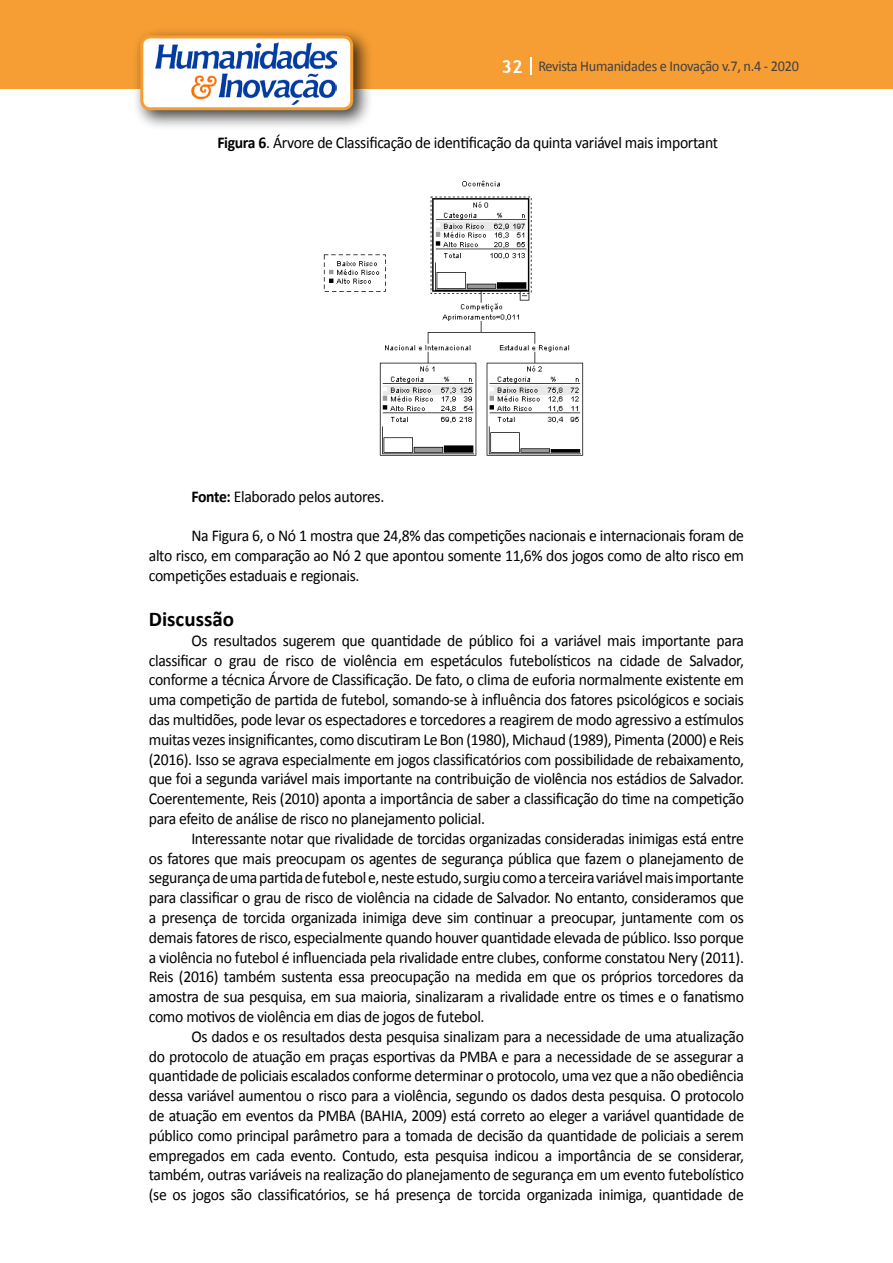
<style>
.page{position:relative;width:893px;height:1263px;background:#fff}
.page>*{position:absolute;margin:0;border:0;box-sizing:border-box;transform-origin:0 0}
.t1{font:700 21px "Calibri";color:#000}
.t2{font:16.5px/19.8px "Calibri";letter-spacing:-.02em;color:#000;text-align:justify;scale:.95 1}
.t3{font:15px "Calibri";letter-spacing:-.02em;color:#414042;scale:.95 1}
.s1{font-family:"Trebuchet MS";font-weight:700;font-size:18px;color:#fff}
.s2{font-weight:700}
</style>
<div class="page">
<div style="left:0;top:0;width:893px;height:88px;background:#f69e34"></div>
<svg style="left:530px;top:57px;width:2px;height:18px"></svg>
<div style="left:132px;top:27px;width:241px;height:103px;background:#000;opacity:.75"></div>
<div style="left:142px;top:37px;width:210px;height:72px;background:#fff;border-radius:9px"></div>
<img style="left:156px;top:43px;width:180px;height:62px">
<div style="left:140px;top:35px;width:213px;height:75px;border:3px solid #f69e34;border-radius:9px"></div>
<img style="left:323px;top:180px;width:261px;height:276px">
<p class="t3" style="left:501px;top:57px;width:315px"><span class="s1">32</span> Revista Humanidades e Inovação v.7, n.4 - 2020</p>
<p class="t2" style="left:217px;top:133px;width:529px"><span class="s2">Figura 6</span>. Árvore de Classificação de identificação da quinta variável mais important</p>
<p class="t2" style="left:191px;top:486px;width:205px"><span class="s2">Fonte:</span> Elaborado pelos autores.</p>
<p class="t2" style="left:149px;top:526px;width:628px;text-indent:43px">Na Figura 6, o Nó 1 mostra que 24,8% das competições nacionais e internacionais foram de alto risco, em comparação ao Nó 2 que apontou somente 11,6% dos jogos como de alto risco em competições estaduais e regionais.</p>
<p class="t1" style="left:149px;top:606px;width:87px">Discussão</p>
<p class="t2" style="left:149px;top:630px;width:628px;text-indent:43px">Os resultados sugerem que quantidade de público foi a variável mais importante para classificar o grau de risco de violência em espetáculos futebolísticos na cidade de Salvador, conforme a técnica Árvore de Classificação. De fato, o clima de euforia normalmente existente em uma competição de partida de futebol, somando-se à influência dos fatores psicológicos e sociais das multidões, pode levar os espectadores e torcedores a reagirem de modo agressivo a estímulos muitas vezes insignificantes, como discutiram Le Bon (1980), Michaud (1989), Pimenta (2000) e Reis (2016). Isso se agrava especialmente em jogos classificatórios com possibilidade de rebaixamento, que foi a segunda variável mais importante na contribuição de violência nos estádios de Salvador.<br>Coerentemente, Reis (2010) aponta a importância de saber a classificação do time na competição para efeito de análise de risco no planejamento policial.</p>
<p class="t2" style="left:149px;top:828px;width:628px;text-indent:43px">Interessante notar que rivalidade de torcidas organizadas consideradas inimigas está entre os fatores que mais preocupam os agentes de segurança pública que fazem o planejamento de segurança de uma partida de futebol e, neste estudo, surgiu como a terceira variável mais importante para classificar o grau de risco de violência na cidade de Salvador. No entanto, consideramos que a presença de torcida organizada inimiga deve sim continuar a preocupar, juntamente com os demais fatores de risco, especialmente quando houver quantidade elevada de público. Isso porque a violência no futebol é influenciada pela rivalidade entre clubes, conforme constatou Nery (2011).<br>Reis (2016) também sustenta essa preocupação na medida em que os próprios torcedores da amostra de sua pesquisa, em sua maioria, sinalizaram a rivalidade entre os times e o fanatismo como motivos de violência em dias de jogos de futebol.</p>
<p class="t2" style="left:149px;top:1026px;width:628px;text-indent:43px">Os dados e os resultados desta pesquisa sinalizam para a necessidade de uma atualização do protocolo de atuação em praças esportivas da PMBA e para a necessidade de se assegurar a quantidade de policiais escalados conforme determinar o protocolo, uma vez que a não obediência dessa variável aumentou o risco para a violência, segundo os dados desta pesquisa. O protocolo de atuação em eventos da PMBA (BAHIA, 2009) está correto ao eleger a variável quantidade de público como principal parâmetro para a tomada de decisão da quantidade de policiais a serem empregados em cada evento. Contudo, esta pesquisa indicou a importância de se considerar, também, outras variáveis na realização do planejamento de segurança em um evento futebolístico (se os jogos são classificatórios, se há presença de torcida organizada inimiga, quantidade de</p>
</div>
